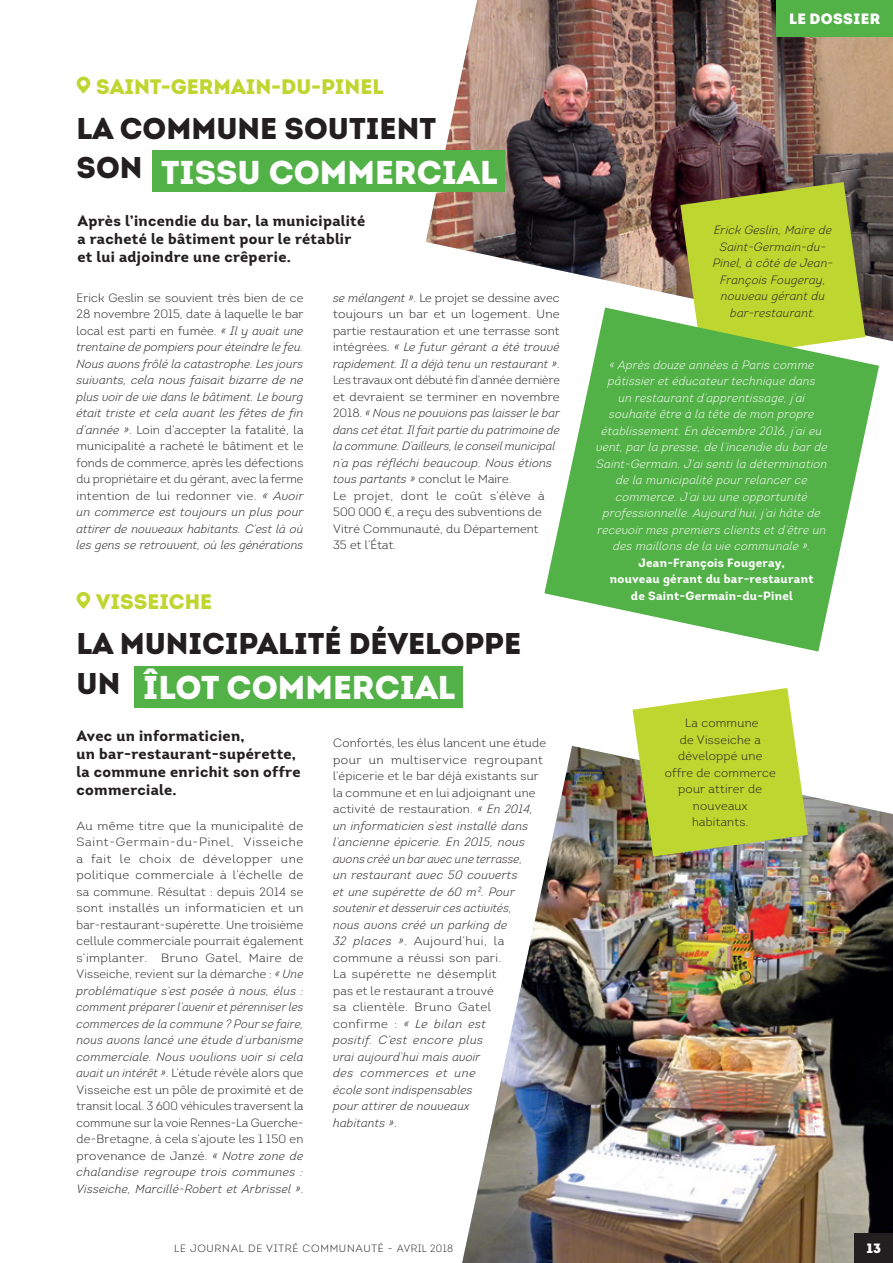
<style>
.page{position:relative;width:893px;height:1263px;background:#fff}
.page>*{position:absolute;margin:0;border:0;box-sizing:border-box;transform-origin:0 0}
.t1{font:900 33px "Intro";color:#fff}
.t2{font:900 30px "Intro";color:#231f20}
.t3{font:900 21px "Intro";color:#bed630}
.t4{font:700 15px/18px "Intro Condensed";letter-spacing:.02em;color:#231f20;scale:1.16 1}
.t5{font:15px "Intro Condensed Black Caps";letter-spacing:.02em;color:#fff;scale:1.18 1}
.t6{font:13.5px "Intro Condensed Black Caps";color:#fff;scale:1.2 1}
.t7{font:italic 300 12px/16.5px "Intro Condensed";letter-spacing:.02em;color:#231f20;text-align:justify;scale:1.16 1}
.t8{font:300 12px/16.5px "Intro Condensed";letter-spacing:.01em;color:#231f20;text-align:justify;scale:1.19 1}
.t9{font:300 12px/16.5px "Intro Condensed";letter-spacing:.01em;color:#231f20;scale:1.16 1}
.t10{font:italic 300 12px/16.5px "Intro Condensed";letter-spacing:.02em;color:#fff;text-align:center;scale:1.16 1}
.t11{font:700 12px/16.5px "Intro Condensed";letter-spacing:.02em;color:#fff;text-align:center;scale:1.16 1}
.t12{font:300 10.5px "Intro Condensed";letter-spacing:.06em;color:#231f20;scale:1.16 1}
.s1{font-style:italic}
.s2{font-style:normal}
</style>
<div class="page">
<img style="left:426px;top:0;width:467px;height:341px">
<img style="left:462px;top:796px;width:431px;height:467px">
<div style="left:855px;top:1233px;width:38px;height:30px;background:#231f20"></div>
<div style="left:776px;top:0;width:117px;height:37px;background:#52b147"></div>
<svg style="left:77px;top:77px;width:13px;height:17px"></svg>
<svg style="left:80px;top:80px;width:6px;height:6px"></svg>
<svg style="left:77px;top:592px;width:13px;height:17px"></svg>
<svg style="left:80px;top:596px;width:6px;height:6px"></svg>
<img style="left:462px;top:746px;width:206px;height:492px">
<svg style="left:524px;top:292px;width:156px;height:49px"></svg>
<div style="left:153px;top:150px;width:352px;height:42px;background:#52b147"></div>
<div style="left:135px;top:666px;width:328px;height:41px;background:#52b147"></div>
<svg style="left:632px;top:688px;width:176px;height:168px;background:#bfd04d"></svg>
<svg style="left:680px;top:182px;width:185px;height:126px;background:#aab932"></svg>
<svg style="left:544px;top:308px;width:335px;height:343px;fill:#52b147"></svg>
<h3 class="t3" style="left:96px;top:72px;width:289px">SAINT-GERMAIN-DU-PINEL</h3>
<h2 class="t2" style="left:77px;top:108px;width:361px">LA COMMUNE SOUTIENT</h2>
<h2 class="t2" style="left:77px;top:148px;width:67px">SON</h2>
<h1 class="t1" style="left:161px;top:150px;width:338px">TISSU COMMERCIAL</h1>
<p class="t5" style="left:789px;top:9px;width:79px">LE DOSSIER</p>
<p class="t4" style="left:77px;top:212px;width:250px">Après l’incendie du bar, la municipalité a racheté le bâtiment pour le rétablir et lui adjoindre une crêperie.</p>
<p class="t7" style="left:713px;top:222px;width:105px;text-align:center">Erick Geslin, Maire de<br>Saint-Germain-du-<br>Pinel, à côté de Jean-<br>François Fougeray, nouveau gérant du bar-restaurant.</p>
<p class="t9" style="left:333px;top:289px;width:197px"><span class="s1">se mélangent »</span>. Le projet se dessine avec toujours un bar et un logement. Une partie restauration et une terrasse sont intégrées. <span class="s1">« Le futur gérant a été trouvé rapidement. Il a déjà tenu un restaurant »</span>.<br>Les travaux ont débuté fin d’année dernière et devraient se terminer en novembre 2018. <span class="s1">« Nous ne pouvions pas laisser le bar dans cet état. Il fait partie du patrimoine de la commune. D’ailleurs, le conseil municipal n’a pas réfléchi beaucoup. Nous étions tous partants »</span> conclut le Maire.<br>Le projet, dont le coût s’élève à 500 000 €, a reçu des subventions de Vitré Communauté, du Département<br>35 et l’État.</p>
<p class="t7" style="left:77px;top:289px;width:197px"><span class="s2">Erick Geslin se souvient très bien de ce 28 novembre 2015, date à laquelle le bar local est parti en fumée.</span> « Il y avait une trentaine de pompiers pour éteindre le feu.<br>Nous avons frôlé la catastrophe. Les jours suivants, cela nous faisait bizarre de ne plus voir de vie dans le bâtiment. Le bourg était triste et cela avant les fêtes de fin d’année »<span class="s2">. Loin d’accepter la fatalité, la municipalité a racheté le bâtiment et le fonds de commerce, après les défections du propriétaire et du gérant, avec la ferme intention de lui redonner vie.</span> « Avoir un commerce est toujours un plus pour attirer de nouveaux habitants. C’est là où les gens se retrouvent, où les générations</p>
<p class="t10" style="left:596px;top:356px;width:201px">« Après douze années à Paris comme pâtissier et éducateur technique dans<br>un restaurant d’apprentissage, j’ai souhaité être à la tête de mon propre établissement. En décembre 2016, j’ai eu vent, par la presse, de l’incendie du bar de Saint-Germain. J’ai senti la détermination de la municipalité pour relancer ce commerce. J’ai vu une opportunité professionnelle. Aujourd’hui, j’ai hâte de recevoir mes premiers clients et d’être un des maillons de la vie communale ».</p>
<p class="t11" style="left:610px;top:554px;width:177px">Jean-François Fougeray,<br>nouveau gérant du bar-restaurant de Saint-Germain-du-Pinel</p>
<h3 class="t3" style="left:96px;top:588px;width:117px">VISSEICHE</h3>
<h2 class="t2" style="left:77px;top:624px;width:446px">LA MUNICIPALITÉ DÉVELOPPE</h2>
<h2 class="t2" style="left:77px;top:663px;width:45px">UN</h2>
<h1 class="t1" style="left:143px;top:666px;width:314px">ÎLOT COMMERCIAL</h1>
<p class="t4" style="left:77px;top:727px;width:195px">Avec un informaticien,<br>un bar-restaurant-supérette, la commune enrichit son offre commerciale.</p>
<p class="t8" style="left:77px;top:817px;width:192px">Au même titre que la municipalité de Saint-Germain-du-Pinel, Visseiche a fait le choix de développer une politique commerciale à l’échelle de sa commune. Résultat : depuis 2014 se sont installés un informaticien et un bar-restaurant-supérette. Une troisième cellule commerciale pourrait également s’implanter. Bruno Gatel, Maire de Visseiche, revient sur la démarche : <span class="s1">« Une problématique s’est posée à nous, élus : comment préparer l’avenir et pérenniser les commerces de la commune ? Pour se faire, nous avons lancé une étude d’urbanisme commerciale. Nous voulions voir si cela avait un intérêt »</span>. L’étude révèle alors que Visseiche est un pôle de proximité et de transit local. 3 600 véhicules traversent la commune sur la voie Rennes-La Guerche&shy;de-Bretagne, à cela s’ajoute les 1 150 en provenance de Janzé. <span class="s1">« Notre zone de chalandise regroupe trois communes :<br>Visseiche, Marcillé-Robert et Arbrissel »</span>.</p>
<p class="t7" style="left:333px;top:735px;width:185px;text-align:left"><span class="s2">Confortés, les élus lancent une étude pour un multiservice regroupant l’épicerie et le bar déjà existants sur la commune et en lui adjoignant une activité de restauration.</span> « En 2014, un informaticien s’est installé dans l’ancienne épicerie. En 2015, nous avons créé un bar avec une terrasse,<br>un restaurant avec 50 couverts<br>et une supérette de 60 m². Pour soutenir et desservir ces activités,<br>nous avons créé un parking de<br>32 places »<span class="s2">. Aujourd’hui, la commune a réussi son pari.<br>La supérette ne désemplit<br>pas et le restaurant a trouvé<br>sa clientèle. Bruno Gatel confirme :</span> « Le bilan est<br>positif. C’est encore plus<br>vrai aujourd’hui mais avoir<br>des commerces et une<br>école sont indispensables<br>pour attirer de nouveaux<br>habitants »<span class="s2">.</span></p>
<p class="t9" style="left:665px;top:715px;width:97px;text-align:center">La commune<br>de Visseiche a développé une offre de commerce pour attirer de nouveaux habitants.</p>
<p class="t12" style="left:174px;top:1242px;width:242px">LE JOURNAL DE VITRÉ COMMUNAUTÉ - AVRIL 2018</p>
<p class="t6" style="left:867px;top:1239px;width:14px">13</p>
</div>
